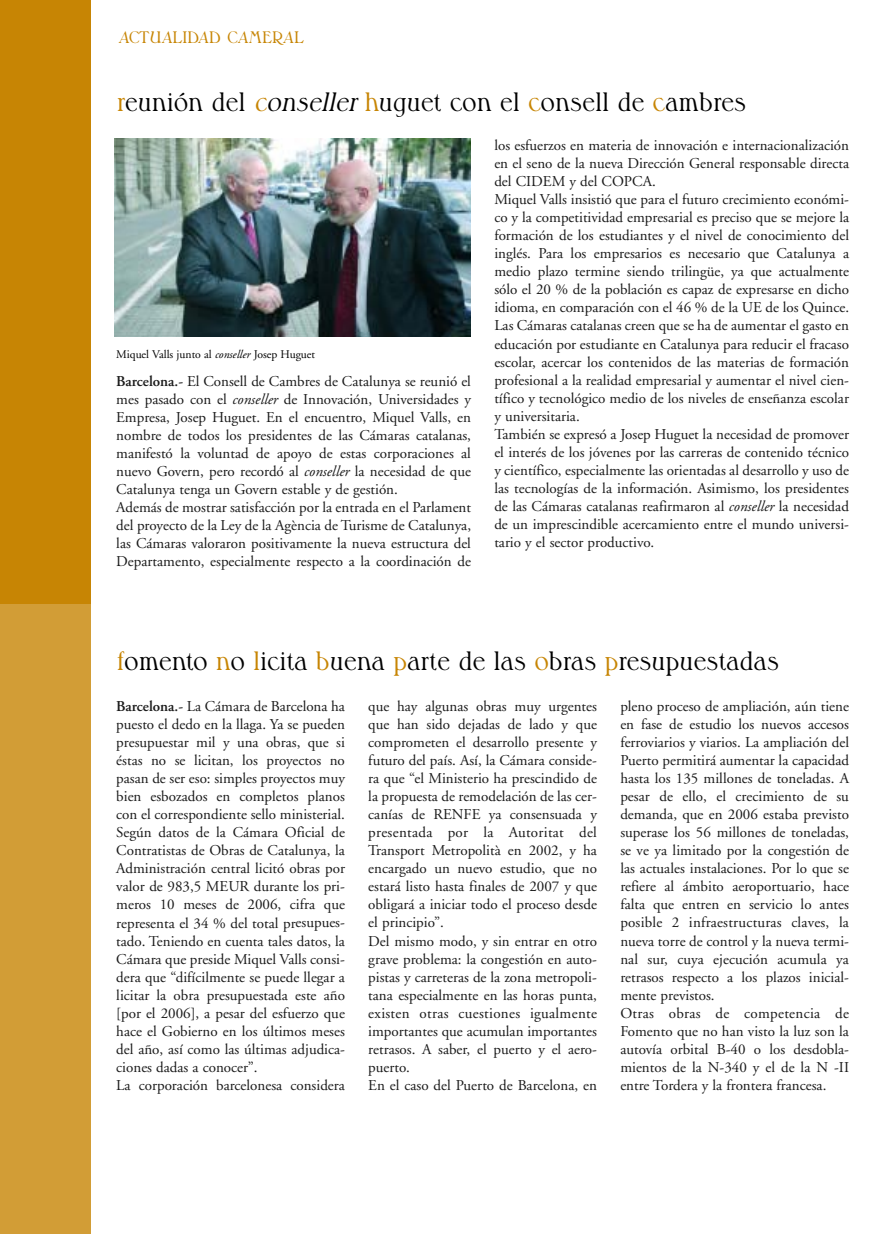
<style>
.page{position:relative;width:893px;height:1234px;background:#fff}
.page>*{position:absolute;margin:0;border:0;box-sizing:border-box;transform-origin:0 0}
.t1{font:27px "Cg Musketeer";color:#000}
.t2{font:16.8px "Cg Musketeer";color:#c78504}
.t3{font:15px/18px "Adobe Garamond";color:#1a1a1a}
.t4{font:11.7px "Adobe Garamond";color:#000}
.s1{color:#c78504}
.s2{font-style:italic;color:#c78504}
.s3{font-style:italic}
.s4{font-weight:600}
</style>
<div class="page">
<div style="left:0;top:0;width:91px;height:621px;background:#c78504"></div>
<div style="left:0;top:604px;width:91px;height:629px;background:#d29d36"></div>
<img style="left:115px;top:139px;width:356px;height:198px">
<p class="t2" style="left:119px;top:27px;width:187px">ACTUALIDAD CAMERAL</p>
<h1 class="t1" style="left:117px;top:85px;width:631px"><span class="s1">r</span>eunión del <span class="s2">c</span><span class="s3">onseller</span> <span class="s1">h</span>uguet con el <span class="s1">c</span>onsell de <span class="s1">c</span>ambres</h1>
<p class="t4" style="left:116px;top:350px;width:200px">Miquel Valls junto al <span class="s3">conseller</span> Josep Huguet</p>
<p class="t3" style="left:116px;top:373px;width:356px"><span class="s4">Barcelona.-</span> El Consell de Cambres de Catalunya se reunió el mes pasado con el <span class="s3">conseller</span> de Innovación, Universidades y Empresa, Josep Huguet. En el encuentro, Miquel Valls, en nombre de todos los presidentes de las Cámaras catalanas, manifestó la voluntad de apoyo de estas corporaciones al nuevo Govern, pero recordó al <span class="s3">conseller</span> la necesidad de que Catalunya tenga un Govern estable y de gestión.<br>Además de mostrar satisfacción por la entrada en el Parlament del proyecto de la Ley de la Agència de Turisme de Catalunya, las Cámaras valoraron positivamente la nueva estructura del Departamento, especialmente respecto a la coordinación de</p>
<p class="t3" style="left:494px;top:138px;width:356px">los esfuerzos en materia de innovación e internacionalización en el seno de la nueva Dirección General responsable directa del CIDEM y del COPCA.<br>Miquel Valls insistió que para el futuro crecimiento económi&shy;co y la competitividad empresarial es preciso que se mejore la formación de los estudiantes y el nivel de conocimiento del inglés. Para los empresarios es necesario que Catalunya a medio plazo termine siendo trilingüe, ya que actualmente sólo el 20 % de la población es capaz de expresarse en dicho idioma, en comparación con el 46 % de la UE de los Quince.<br>Las Cámaras catalanas creen que se ha de aumentar el gasto en educación por estudiante en Catalunya para reducir el fracaso escolar, acercar los contenidos de las materias de formación profesional a la realidad empresarial y aumentar el nivel cien&shy;tífico y tecnológico medio de los niveles de enseñanza escolar y universitaria.<br>También se expresó a Josep Huguet la necesidad de promover el interés de los jóvenes por las carreras de contenido técnico y científico, especialmente las orientadas al desarrollo y uso de las tecnologías de la información. Asimismo, los presidentes de las Cámaras catalanas reafirmaron al <span class="s3">conseller</span> la necesidad de un imprescindible acercamiento entre el mundo universi&shy;tario y el sector productivo.</p>
<h1 class="t1" style="left:117px;top:645px;width:664px"><span class="s1">f</span>omento <span class="s1">n</span>o <span class="s1">l</span>icita <span class="s1">b</span>uena <span class="s1">p</span>arte de las <span class="s1">o</span>bras <span class="s1">p</span>resupuestadas</h1>
<p class="t3" style="left:116px;top:698px;width:230px"><span class="s4">Barcelona.-</span> La Cámara de Barcelona ha puesto el dedo en la llaga. Ya se pueden presupuestar mil y una obras, que si éstas no se licitan, los proyectos no pasan de ser eso: simples proyectos muy bien esbozados en completos planos con el correspondiente sello ministerial.<br>Según datos de la Cámara Oficial de Contratistas de Obras de Catalunya, la Administración central licitó obras por valor de 983,5 MEUR durante los pri&shy;meros 10 meses de 2006, cifra que representa el 34 % del total presupues&shy;tado. Teniendo en cuenta tales datos, la Cámara que preside Miquel Valls consi&shy;dera que “difícilmente se puede llegar a licitar la obra presupuestada este año [por el 2006], a pesar del esfuerzo que hace el Gobierno en los últimos meses del año, así como las últimas adjudica&shy;ciones dadas a conocer”.<br>La corporación barcelonesa considera</p>
<p class="t3" style="left:368px;top:698px;width:230px">que hay algunas obras muy urgentes que han sido dejadas de lado y que comprometen el desarrollo presente y futuro del país. Así, la Cámara conside&shy;ra que “el Ministerio ha prescindido de la propuesta de remodelación de las cer&shy;canías de RENFE ya consensuada y presentada por la Autoritat del Transport Metropolità en 2002, y ha encargado un nuevo estudio, que no estará listo hasta finales de 2007 y que obligará a iniciar todo el proceso desde el principio”.<br>Del mismo modo, y sin entrar en otro grave problema: la congestión en auto&shy;pistas y carreteras de la zona metropoli&shy;tana especialmente en las horas punta, existen otras cuestiones igualmente importantes que acumulan importantes retrasos. A saber, el puerto y el aero&shy;puerto.<br>En el caso del Puerto de Barcelona, en</p>
<p class="t3" style="left:620px;top:698px;width:230px">pleno proceso de ampliación, aún tiene en fase de estudio los nuevos accesos ferroviarios y viarios. La ampliación del Puerto permitirá aumentar la capacidad hasta los 135 millones de toneladas. A pesar de ello, el crecimiento de su demanda, que en 2006 estaba previsto superase los 56 millones de toneladas, se ve ya limitado por la congestión de las actuales instalaciones. Por lo que se refiere al ámbito aeroportuario, hace falta que entren en servicio lo antes posible 2 infraestructuras claves, la nueva torre de control y la nueva termi&shy;nal sur, cuya ejecución acumula ya retrasos respecto a los plazos inicial&shy;mente previstos.<br>Otras obras de competencia de Fomento que no han visto la luz son la autovía orbital B-40 o los desdobla&shy;mientos de la N-340 y el de la N -II entre Tordera y la frontera francesa.</p>
</div>
